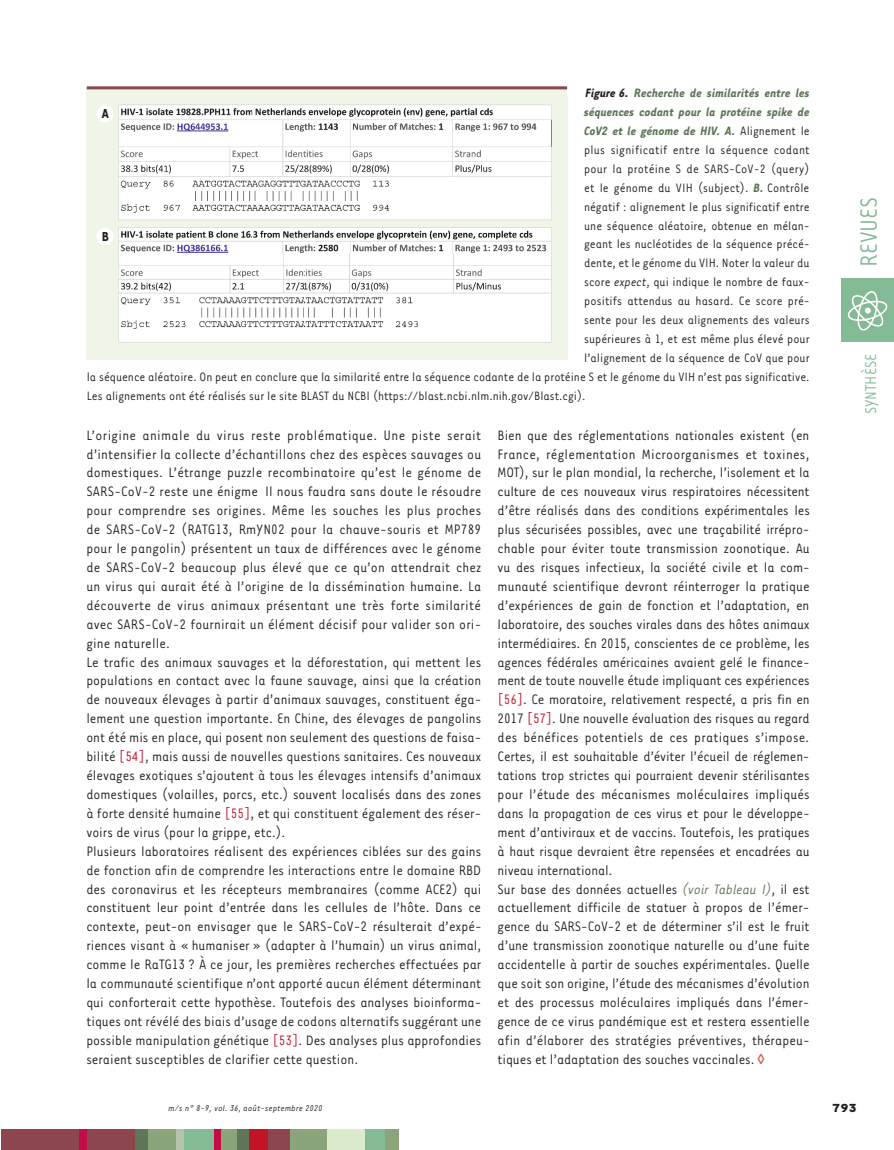
<style>
.page{position:relative;width:894px;height:1150px;background:#fff}
.page>*{position:absolute;margin:0;border:0;box-sizing:border-box;transform-origin:0 0}
.t1{font:27px "Tarzana Narrow";color:#84ba95}
.t2{font:18px "Tarzana Narrow";color:#84ba95}
.t3{font:15.75px/18.9px "Tarzana Narrow";color:#231f20}
.t4{font:700 15px "Tarzana Narrow";color:#231f20}
.t5{font:13.95px "Tarzana Narrow";color:#231f20}
.t6{font:italic 700 13.95px "Tarzana Narrow";color:#5f7659}
.t7{font:700 13.5px "Tarzana Wide";color:#231f20}
.t8{font:italic 9.75px "Tarzana Narrow";letter-spacing:.025em;color:#231f20}
.s1{color:#231f20}
.s2{font-weight:400;font-style:normal;color:#231f20}
.s3{font-weight:700;font-style:italic;color:#5f7659}
.s4{font-style:italic}
.s5{color:#c11527}
.s6{font-style:italic;color:#5f7659}
</style>
<div class="page">
<div style="left:841px;top:278px;width:52px;height:64px;background:#84ba95"></div>
<svg style="left:847px;top:291px;width:40px;height:39px"></svg>
<div style="left:1px;top:1128px;width:134px;height:21px;background:#8d454f"></div>
<div style="left:236px;top:1128px;width:13px;height:21px;background:#5f7659"></div>
<div style="left:79px;top:1128px;width:8px;height:21px;background:#c10d45"></div>
<div style="left:135px;top:1128px;width:21px;height:21px;background:#5f7659"></div>
<div style="left:148px;top:1128px;width:30px;height:21px;background:#8ba479"></div>
<div style="left:176px;top:1128px;width:9px;height:21px;background:#b6c4ad"></div>
<div style="left:185px;top:1128px;width:29px;height:21px;background:#84ba95"></div>
<div style="left:218px;top:1128px;width:19px;height:21px;background:#8ba479"></div>
<div style="left:214px;top:1128px;width:6px;height:21px;background:#c10d45"></div>
<div style="left:249px;top:1128px;width:27px;height:21px;background:#c11527"></div>
<div style="left:288px;top:1128px;width:39px;height:21px;background:#8ba479"></div>
<div style="left:268px;top:1128px;width:21px;height:21px;background:#8d454f"></div>
<div style="left:327px;top:1128px;width:39px;height:21px;background:#daebcb"></div>
<div style="left:365px;top:1128px;width:21px;height:21px;background:#84ba95"></div>
<div style="left:385px;top:1128px;width:13px;height:21px;background:#8ba479"></div>
<div style="left:87px;top:86px;width:480px;height:273px;background:#eff6e8"></div>
<img style="left:101px;top:104px;width:451px;height:239px">
<div style="left:96px;top:105px;width:17px;height:17px;background:#fff;border-radius:50%"></div>
<div style="left:96px;top:228px;width:17px;height:17px;background:#fff;border-radius:50%"></div>
<hr style="left:87px;top:86px;width:480px;height:3px;background:#8d454f">
<p class="t6" style="left:585px;top:84px;width:225px"><span class="s1">Figure 6.</span> Recherche de similarités entre les</p>
<p class="t6" style="left:584px;top:103px;width:227px">séquences codant pour la protéine spike de</p>
<p class="t6" style="left:584px;top:122px;width:227px">CoV2 et le génome de HIV. A. <span class="s2">Alignement le</span></p>
<p class="t5" style="left:584px;top:141px;width:227px">plus significatif entre la séquence codant</p>
<p class="t5" style="left:584px;top:160px;width:227px">pour la protéine S de SARS-CoV-2 (query)</p>
<p class="t5" style="left:584px;top:179px;width:227px">et le génome du VIH (subject). <span class="s3">B.</span> Contrôle</p>
<p class="t5" style="left:584px;top:198px;width:227px">négatif : alignement le plus significatif entre</p>
<p class="t5" style="left:584px;top:217px;width:227px">une séquence aléatoire, obtenue en mélan-</p>
<p class="t5" style="left:584px;top:236px;width:227px">geant les nucléotides de la séquence précé-</p>
<p class="t5" style="left:584px;top:255px;width:227px">dente, et le génome du VIH. Noter la valeur du</p>
<p class="t5" style="left:584px;top:273px;width:227px">score <span class="s4">expect</span>, qui indique le nombre de faux-</p>
<p class="t5" style="left:584px;top:292px;width:227px">positifs attendus au hasard. Ce score pré-</p>
<p class="t5" style="left:584px;top:311px;width:227px">sente pour les deux alignements des valeurs</p>
<p class="t5" style="left:584px;top:330px;width:227px">supérieures à 1, et est même plus élevé pour</p>
<p class="t5" style="left:584px;top:349px;width:227px">l’alignement de la séquence de CoV que pour</p>
<p class="t5" style="left:87px;top:368px;width:724px">la séquence aléatoire. On peut en conclure que la similarité entre la séquence codante de la protéine S et le génome du VIH n’est pas significative.</p>
<p class="t5" style="left:87px;top:387px;width:500px">Les alignements ont été réalisés sur le site BLAST du NCBI (https://blast.ncbi.nlm.nih.gov/Blast.cgi).</p>
<p class="t4" style="left:102px;top:104px;width:9px">A</p>
<p class="t4" style="left:102px;top:227px;width:9px">B</p>
<p class="t3" style="left:86px;top:424px;width:397px">L’origine animale du virus reste problématique. Une piste serait d’intensifier la collecte d’échantillons chez des espèces sauvages ou domestiques. L’étrange puzzle recombinatoire qu’est le génome de SARS-CoV-2 reste une énigme Il nous faudra sans doute le résoudre pour comprendre ses origines. Même les souches les plus proches de SARS-CoV-2 (RATG13, RmYN02 pour la chauve-souris et MP789 pour le pangolin) présentent un taux de différences avec le génome de SARS-CoV-2 beaucoup plus élevé que ce qu’on attendrait chez un virus qui aurait été à l’origine de la dissémination humaine. La découverte de virus animaux présentant une très forte similarité avec SARS-CoV-2 fournirait un élément décisif pour valider son ori&shy;gine naturelle.<br>Le trafic des animaux sauvages et la déforestation, qui mettent les populations en contact avec la faune sauvage, ainsi que la création de nouveaux élevages à partir d’animaux sauvages, constituent éga&shy;lement une question importante. En Chine, des élevages de pangolins ont été mis en place, qui posent non seulement des questions de faisa&shy;bilité <span class="s5">[54]</span>, mais aussi de nouvelles questions sanitaires. Ces nouveaux élevages exotiques s’ajoutent à tous les élevages intensifs d’animaux domestiques (volailles, porcs, etc.) souvent localisés dans des zones à forte densité humaine <span class="s5">[55]</span>, et qui constituent également des réser&shy;voirs de virus (pour la grippe, etc.).<br>Plusieurs laboratoires réalisent des expériences ciblées sur des gains de fonction afin de comprendre les interactions entre le domaine RBD des coronavirus et les récepteurs membranaires (comme ACE2) qui constituent leur point d’entrée dans les cellules de l’hôte. Dans ce contexte, peut-on envisager que le SARS-CoV-2 résulterait d’expé- riences visant à « humaniser » (adapter à l’humain) un virus animal, comme le RaTG13 ? À ce jour, les premières recherches effectuées par la communauté scientifique n’ont apporté aucun élément déterminant qui conforterait cette hypothèse. Toutefois des analyses bioinforma&shy;tiques ont révélé des biais d’usage de codons alternatifs suggérant une possible manipulation génétique <span class="s5">[53]</span>. Des analyses plus approfondies seraient susceptibles de clarifier cette question.</p>
<p class="t3" style="left:497px;top:424px;width:314px">Bien que des réglementations nationales existent (en France, réglementation Microorganismes et toxines, MOT), sur le plan mondial, la recherche, l’isolement et la culture de ces nouveaux virus respiratoires nécessitent d’être réalisés dans des conditions expérimentales les plus sécurisées possibles, avec une traçabilité irrépro&shy;chable pour éviter toute transmission zoonotique. Au vu des risques infectieux, la société civile et la com&shy;munauté scientifique devront réinterroger la pratique d’expériences de gain de fonction et l’adaptation, en laboratoire, des souches virales dans des hôtes animaux intermédiaires. En 2015, conscientes de ce problème, les agences fédérales américaines avaient gelé le finance&shy;ment de toute nouvelle étude impliquant ces expériences <span class="s5">[56]</span>. Ce moratoire, relativement respecté, a pris fin en 2017 <span class="s5">[57]</span>. Une nouvelle évaluation des risques au regard des bénéfices potentiels de ces pratiques s’impose.<br>Certes, il est souhaitable d’éviter l’écueil de réglemen&shy;tations trop strictes qui pourraient devenir stérilisantes pour l’étude des mécanismes moléculaires impliqués dans la propagation de ces virus et pour le développe&shy;ment d’antiviraux et de vaccins. Toutefois, les pratiques à haut risque devraient être repensées et encadrées au niveau international.<br>Sur base des données actuelles <span class="s6">(voir Tableau I)</span>, il est actuellement difficile de statuer à propos de l’émer&shy;gence du SARS-CoV-2 et de déterminer s’il est le fruit d’une transmission zoonotique naturelle ou d’une fuite accidentelle à partir de souches expérimentales. Quelle que soit son origine, l’étude des mécanismes d’évolution et des processus moléculaires impliqués dans l’émer&shy;gence de ce virus pandémique est et restera essentielle afin d’élaborer des stratégies préventives, thérapeu&shy;tiques et l’adaptation des souches vaccinales.</p>
<h1 class="t1" style="left:852px;top:266px;width:71px;rotate:-90deg">REVUES</h1>
<p class="t2" style="left:859px;top:414px;width:62px;rotate:-90deg">SYNTHÈSE</p>
<p class="t8" style="left:169px;top:1101px;width:155px">m/s n° 8-9, vol. 36, août-septembre 2020</p>
<p class="t7" style="left:832px;top:1098px;width:26px">793</p>
</div>
